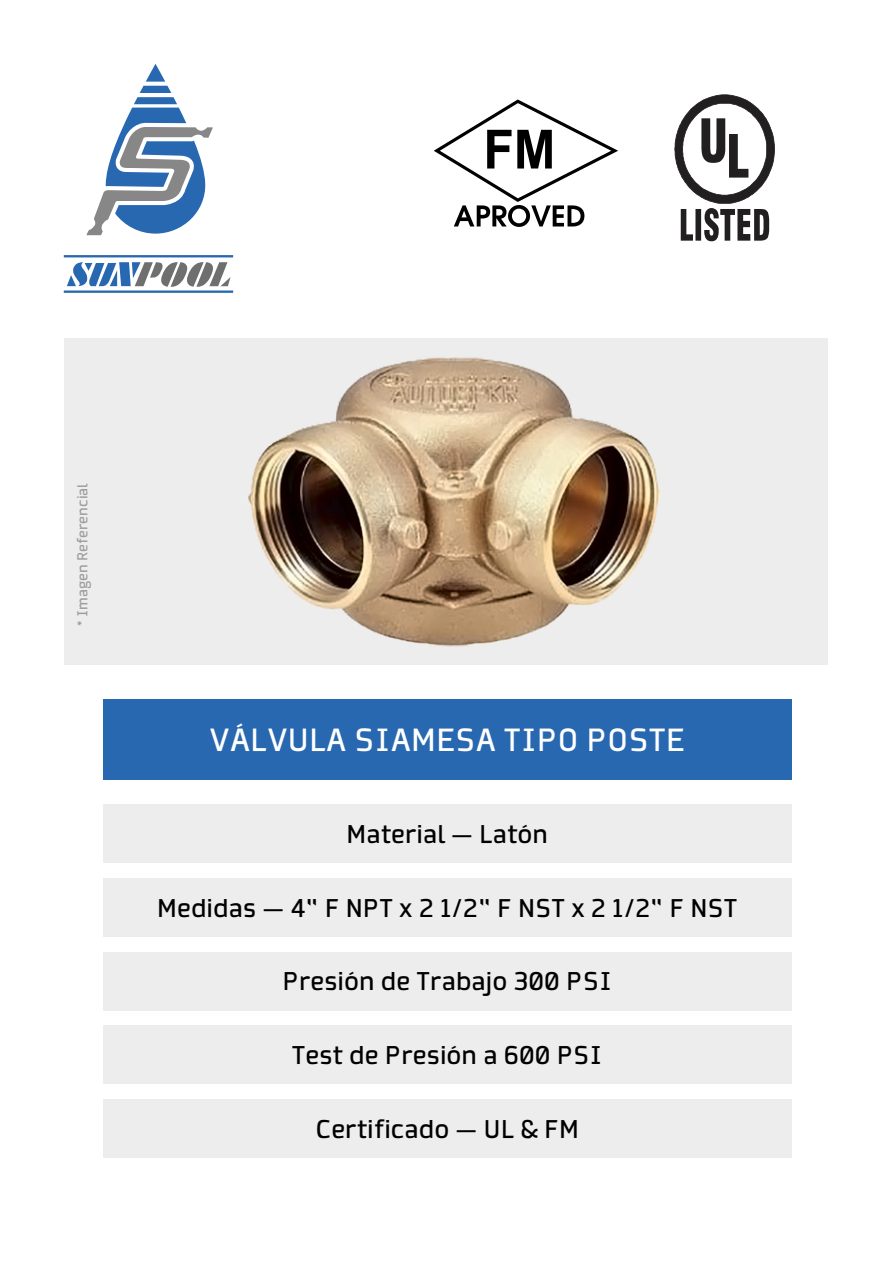
<style>
.page{position:relative;width:893px;height:1263px;background:#fff}
.page>*{position:absolute;margin:0;border:0;box-sizing:border-box;transform-origin:0 0}
.t1{font:30px "Collator";color:#fff}
.t2{font:24px "Collator";color:#000}
.t3{font:13.5px "Collator";color:#9d9d9c}
</style>
<div class="page">
<div style="left:65px;top:338px;width:763px;height:327px;background:#ededed"></div>
<svg style="left:67px;top:262px;width:164px;height:25px"></svg>
<svg style="left:86px;top:64px;width:127px;height:171px"></svg>
<hr style="left:64px;top:255px;width:169px;height:2px;background:#2768b1">
<hr style="left:64px;top:290px;width:169px;height:3px;background:#2768b1">
<img style="left:248px;top:357px;width:412px;height:290px">
<div style="left:103px;top:804px;width:689px;height:59px;background:#ededed"></div>
<div style="left:103px;top:878px;width:689px;height:59px;background:#ededed"></div>
<div style="left:103px;top:952px;width:689px;height:58px;background:#ededed"></div>
<div style="left:103px;top:1025px;width:689px;height:59px;background:#ededed"></div>
<div style="left:103px;top:1099px;width:689px;height:59px;background:#ededed"></div>
<svg style="left:674px;top:94px;width:101px;height:147px"></svg>
<svg style="left:434px;top:99px;width:184px;height:128px"></svg>
<div style="left:103px;top:699px;width:689px;height:80px;background:#2868b1"></div>
<p class="t3" style="left:75px;top:626px;width:144px;rotate:-90deg">* Imagen Referencial</p>
<p class="t1" style="left:209px;top:722px;width:477px">VÁLVULA SIAMESA TIPO POSTE</p>
<p class="t2" style="left:346px;top:820px;width:203px">Material — Latón</p>
<p class="t2" style="left:157px;top:894px;width:582px">Medidas — 4” F NPT x 2 1/2” F NST x 2 1/2” F NST</p>
<p class="t2" style="left:282px;top:967px;width:331px">Presión de Trabajo 300 PSI</p>
<p class="t2" style="left:292px;top:1041px;width:312px">Test de Presión a 600 PSI</p>
<p class="t2" style="left:315px;top:1115px;width:265px">Certificado — UL &amp; FM</p>
</div>
